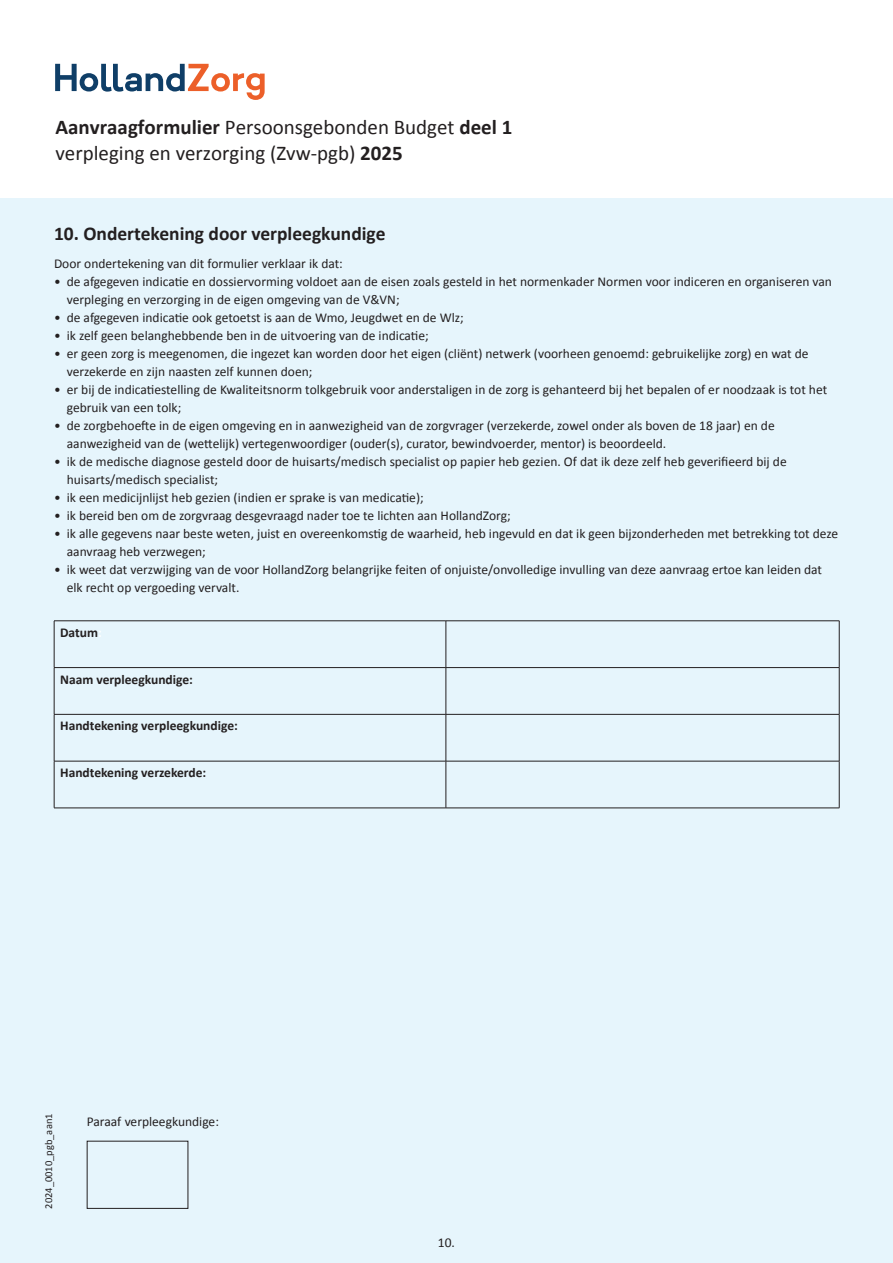
<style>
.page{position:relative;width:893px;height:1263px;background:#e6f5fc}
.page>*{position:absolute;margin:0;border:0;box-sizing:border-box;transform-origin:0 0}
.Calibri_bold_kop{font:21px/25.5px "Calibri";color:#231f20}
.t1{font:700 19.5px "Calibri";color:#231f20}
.BODY{font:13.5px/18px "Calibri";color:#231f20}
.t2{font:700 13.5px "Calibri";color:#231f20}
.BODY-2{font:10.5px "Calibri";color:#231f20}
.s1{font-weight:700}
.s2{color:#fff}
</style>
<div class="page">
<hr style="left:54px;top:620px;width:392px;height:1px;background:#231f20">
<hr style="left:54px;top:621px;width:1px;height:46px;background:#231f20">
<hr style="left:446px;top:620px;width:393px;height:1px;background:#231f20">
<hr style="left:446px;top:621px;width:1px;height:46px;background:#231f20">
<hr style="left:839px;top:621px;width:1px;height:46px;background:#231f20">
<hr style="left:54px;top:667px;width:392px;height:1px;background:#231f20">
<hr style="left:54px;top:668px;width:1px;height:46px;background:#231f20">
<hr style="left:446px;top:667px;width:393px;height:1px;background:#231f20">
<hr style="left:446px;top:668px;width:1px;height:46px;background:#231f20">
<hr style="left:839px;top:668px;width:1px;height:46px;background:#231f20">
<hr style="left:54px;top:714px;width:392px;height:1px;background:#231f20">
<hr style="left:54px;top:714px;width:1px;height:47px;background:#231f20">
<hr style="left:446px;top:714px;width:393px;height:1px;background:#231f20">
<hr style="left:446px;top:714px;width:1px;height:47px;background:#231f20">
<hr style="left:839px;top:714px;width:1px;height:47px;background:#231f20">
<hr style="left:54px;top:761px;width:392px;height:1px;background:#231f20">
<hr style="left:54px;top:761px;width:1px;height:47px;background:#231f20">
<hr style="left:446px;top:761px;width:393px;height:1px;background:#231f20">
<hr style="left:446px;top:761px;width:1px;height:47px;background:#231f20">
<hr style="left:839px;top:761px;width:1px;height:47px;background:#231f20">
<hr style="left:54px;top:808px;width:392px;height:1px;background:#231f20">
<hr style="left:446px;top:808px;width:393px;height:1px;background:#231f20">
<div style="left:0;top:0;width:893px;height:198px;background:#fff"></div>
<div style="left:87px;top:1141px;width:101px;height:68px;border:1px solid #231f20"></div>
<svg style="left:55px;top:64px;width:210px;height:36px"></svg>
<p class="Calibri_bold_kop" style="left:56px;top:114px;width:458px"><span class="s1">Aanvraagformulier</span> Persoonsgebonden Budget <span class="s1">deel 1 </span>verpleging en verzorging (Zvw-pgb) <span class="s1">2025</span></p>
<p class="t1" style="left:54px;top:220px;width:333px">10. Ondertekening door verpleegkundige</p>
<p class="BODY" style="left:54px;top:254px;width:290px">Door ondertekening van dit formulier verklaar ik dat:</p>
<p class="BODY" style="left:67px;top:272px;width:767px;text-indent:-13px">• de afgegeven indicatie en dossiervorming voldoet aan de eisen zoals gesteld in het normenkader Normen voor indiceren en organiseren van verpleging en verzorging in de eigen omgeving van de V&amp;VN;</p>
<p class="BODY" style="left:54px;top:308px;width:411px">• de afgegeven indicatie ook getoetst is aan de Wmo, Jeugdwet en de Wlz;</p>
<p class="BODY" style="left:54px;top:326px;width:376px">• ik zelf geen belanghebbende ben in de uitvoering van de indicatie;</p>
<p class="BODY" style="left:67px;top:344px;width:743px;text-indent:-13px">• er geen zorg is meegenomen, die ingezet kan worden door het eigen (cliënt) netwerk (voorheen genoemd: gebruikelijke zorg) en wat de verzekerde en zijn naasten zelf kunnen doen;</p>
<p class="BODY" style="left:67px;top:380px;width:762px;text-indent:-13px">• er bij de indicatiestelling de Kwaliteitsnorm tolkgebruik voor anderstaligen in de zorg is gehanteerd bij het bepalen of er noodzaak is tot het gebruik van een tolk;</p>
<p class="BODY" style="left:67px;top:416px;width:709px;text-indent:-13px">• de zorgbehoefte in de eigen omgeving en in aanwezigheid van de zorgvrager (verzekerde, zowel onder als boven de 18 jaar) en de aanwezigheid van de (wettelijk) vertegenwoordiger (ouder(s), curator, bewindvoerder, mentor) is beoordeeld.</p>
<p class="BODY" style="left:67px;top:452px;width:721px;text-indent:-13px">• ik de medische diagnose gesteld door de huisarts/medisch specialist op papier heb gezien. Of dat ik deze zelf heb geverifieerd bij de huisarts/medisch specialist;</p>
<p class="BODY" style="left:54px;top:488px;width:371px">• ik een medicijnlijst heb gezien (indien er sprake is van medicatie);</p>
<p class="BODY" style="left:54px;top:506px;width:458px">• ik bereid ben om de zorgvraag desgevraagd nader toe te lichten aan HollandZorg;</p>
<p class="BODY" style="left:67px;top:524px;width:773px;text-indent:-13px">• ik alle gegevens naar beste weten, juist en overeenkomstig de waarheid, heb ingevuld en dat ik geen bijzonderheden met betrekking tot deze aanvraag heb verzwegen;</p>
<p class="BODY" style="left:67px;top:560px;width:757px;text-indent:-13px">• ik weet dat verzwijging van de voor HollandZorg belangrijke feiten of onjuiste/onvolledige invulling van deze aanvraag ertoe kan leiden dat elk recht op vergoeding vervalt.</p>
<p class="t2" style="left:60px;top:623px;width:43px">Datum<span class="s2">:</span></p>
<p class="t2" style="left:60px;top:670px;width:134px">Naam verpleegkundige:</p>
<p class="t2" style="left:60px;top:716px;width:179px">Handtekening verpleegkundige:</p>
<p class="t2" style="left:60px;top:763px;width:148px">Handtekening verzekerde:</p>
<p class="BODY-2" style="left:41px;top:1209px;width:97px;rotate:-90deg">2024_0010_pgb_aan1</p>
<p class="BODY" style="left:87px;top:1112px;width:134px">Paraaf verpleegkundige:</p>
<p class="BODY" style="left:438px;top:1233px;width:19px">10.</p>
</div>
